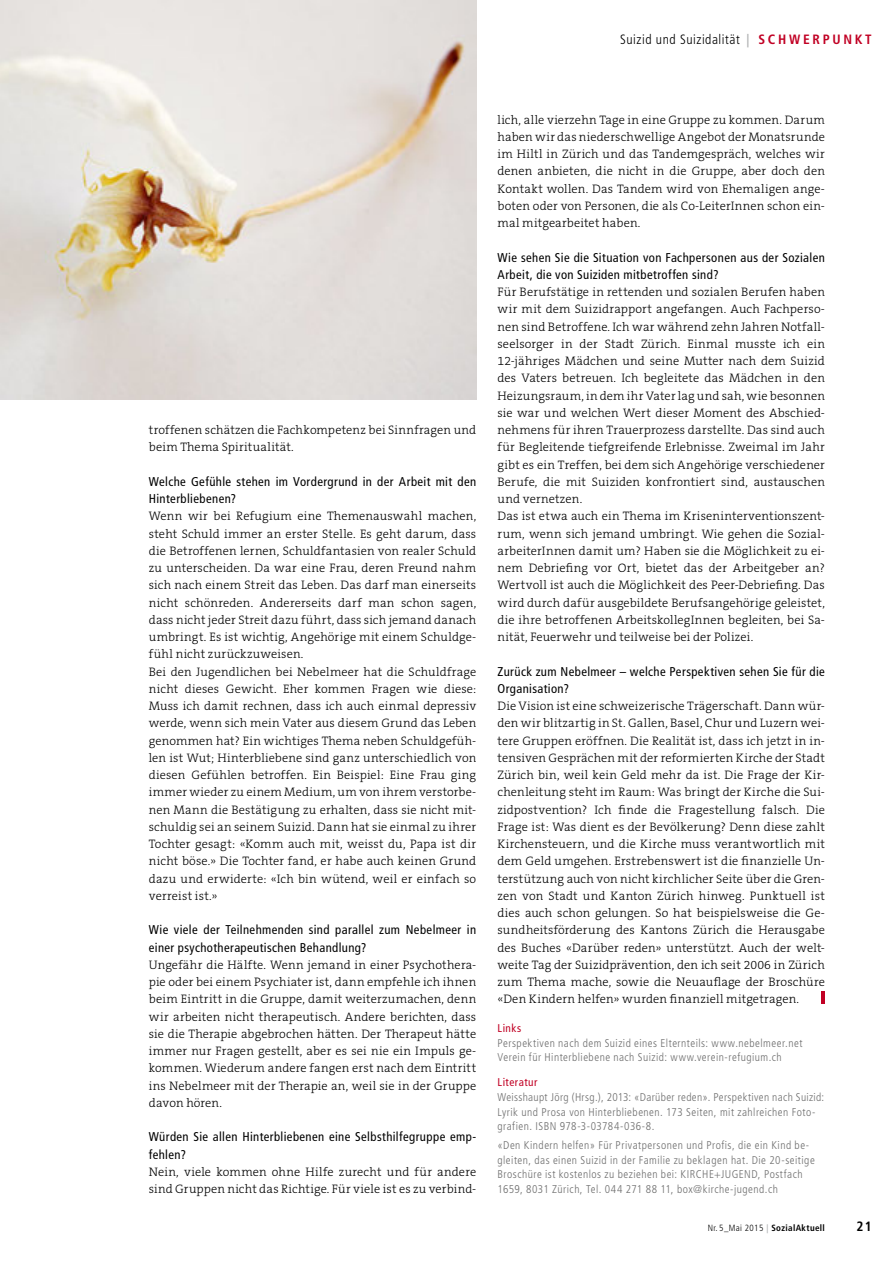
<style>
.page{position:relative;width:893px;height:1263px;background:#fff}
.page>*{position:absolute;margin:0;border:0;box-sizing:border-box;transform-origin:0 0}
.t1{font:300 condensed 13.5px "Frutiger";letter-spacing:.04em;color:#000}
.t2{font:700 condensed 13.5px "Frutiger";color:#000}
.t3{font:condensed 12.75px/17.2px "Frutiger";letter-spacing:.03em;color:#000}
.t4{font:300 12.3px/17.2px "The Serif B3";letter-spacing:.01em;color:#000}
.t5{font:300 condensed 11.25px/14.7px "Frutiger";letter-spacing:.04em;color:#6e6e6e}
.t6{font:condensed 11.25px "Frutiger";letter-spacing:.045em;color:#c10024}
.t7{font:700 condensed 9px "Frutiger";letter-spacing:.04em;color:#000}
.s1{font-weight:700;color:#b1b2b3}
.s2{font-weight:700;color:#c10024}
.s3{font-weight:300}
.s4{color:#b1b2b3}
</style>
<div class="page">
<svg style="left:822px;top:991px;width:3px;height:12px"></svg>
<img style="left:0;top:0;width:476px;height:400px">
<p class="t1" style="left:620px;top:32px;width:253px">Suizid und Suizidalität <span class="s1">|</span> <span class="s2">S C H W E R P U N K T</span></p>
<p class="t4" style="left:149px;top:422px;width:329px">troffenen schätzen die Fachkompetenz bei Sinnfragen und beim Thema Spiritualität.</p>
<p class="t3" style="left:149px;top:473px;width:329px">Welche Gefühle stehen im Vordergrund in der Arbeit mit den<br>Hinterbliebenen?</p>
<p class="t4" style="left:149px;top:508px;width:329px">Wenn wir bei Refugium eine Themenauswahl machen, steht Schuld immer an erster Stelle. Es geht darum, dass die Betroffenen lernen, Schuldfantasien von realer Schuld zu unterscheiden. Da war eine Frau, deren Freund nahm sich nach einem Streit das Leben. Das darf man einerseits nicht schönreden. Andererseits darf man schon sagen, dass nicht jeder Streit dazu führt, dass sich jemand danach umbringt. Es ist wichtig, Angehörige mit einem Schuldge&shy;fühl nicht zurückzuweisen.<br>Bei den Jugendlichen bei Nebelmeer hat die Schuldfrage nicht dieses Gewicht. Eher kommen Fragen wie diese:<br>Muss ich damit rechnen, dass ich auch einmal depressiv werde, wenn sich mein Vater aus diesem Grund das Leben genommen hat? Ein wichtiges Thema neben Schuldgefüh&shy;len ist Wut; Hinterbliebene sind ganz unterschiedlich von diesen Gefühlen betroffen. Ein Beispiel: Eine Frau ging immer wieder zu einem Medium, um von ihrem verstorbe&shy;nen Mann die Bestätigung zu erhalten, dass sie nicht mit&shy;schuldig sei an seinem Suizid. Dann hat sie einmal zu ihrer Tochter gesagt: «Komm auch mit, weisst du, Papa ist dir nicht böse.» Die Tochter fand, er habe auch keinen Grund dazu und erwiderte: «Ich bin wütend, weil er einfach so verreist ist.»</p>
<p class="t3" style="left:149px;top:921px;width:329px">Wie viele der Teilnehmenden sind parallel zum Nebelmeer in einer psychotherapeutischen Behandlung?</p>
<p class="t4" style="left:149px;top:957px;width:329px;text-align:justify">Ungefähr die Hälfte. Wenn jemand in einer Psychothera&shy;pie oder bei einem Psychiater ist, dann empfehle ich ihnen beim Eintritt in die Gruppe, damit weiterzumachen, denn wir arbeiten nicht therapeutisch. Andere berichten, dass sie die Therapie abgebrochen hätten. Der Therapeut hätte immer nur Fragen gestellt, aber es sei nie ein Impuls ge&shy;kommen. Wiederum andere fangen erst nach dem Eintritt ins Nebelmeer mit der Therapie an, weil sie in der Gruppe davon hören.</p>
<p class="t3" style="left:149px;top:1128px;width:329px">Würden Sie allen Hinterbliebenen eine Selbsthilfegruppe emp&shy;fehlen?</p>
<p class="t4" style="left:149px;top:1164px;width:329px">Nein, viele kommen ohne Hilfe zurecht und für andere sind Gruppen nicht das Richtige. Für viele ist es zu verbind-</p>
<p class="t4" style="left:497px;top:111px;width:329px;text-align:justify">lich, alle vierzehn Tage in eine Gruppe zu kommen. Darum haben wir das niederschwellige Angebot der Monatsrunde im Hiltl in Zürich und das Tandemgespräch, welches wir denen anbieten, die nicht in die Gruppe, aber doch den Kontakt wollen. Das Tandem wird von Ehemaligen ange&shy;boten oder von Personen, die als Co-LeiterInnen schon ein&shy;mal mitgearbeitet haben.</p>
<p class="t3" style="left:497px;top:249px;width:329px">Wie sehen Sie die Situation von Fachpersonen aus der Sozialen<br>Arbeit, die von Suiziden mitbetroffen sind?</p>
<p class="t4" style="left:497px;top:284px;width:329px">Für Berufstätige in rettenden und sozialen Berufen haben wir mit dem Suizidrapport angefangen. Auch Fachperso&shy;nen sind Betroffene. Ich war während zehn Jahren Notfall&shy;seelsorger in der Stadt Zürich. Einmal musste ich ein 12-jähriges Mädchen und seine Mutter nach dem Suizid des Vaters betreuen. Ich begleitete das Mädchen in den Heizungsraum, in dem ihr Vater lag und sah, wie besonnen sie war und welchen Wert dieser Moment des Abschied&shy;nehmens für ihren Trauerprozess darstellte. Das sind auch für Begleitende tiefgreifende Erlebnisse. Zweimal im Jahr gibt es ein Treffen, bei dem sich Angehörige verschiedener Berufe, die mit Suiziden konfrontiert sind, austauschen und vernetzen.<br>Das ist etwa auch ein Thema im Kriseninterventionszent&shy;rum, wenn sich jemand umbringt. Wie gehen die Sozial&shy;arbeiterInnen damit um? Haben sie die Möglichkeit zu ei&shy;nem Debriefing vor Ort, bietet das der Arbeitgeber an?<br>Wertvoll ist auch die Möglichkeit des Peer-Debriefing. Das wird durch dafür ausgebildete Berufsangehörige geleistet, die ihre betroffenen ArbeitskollegInnen begleiten, bei Sa&shy;nität, Feuerwehr und teilweise bei der Polizei.</p>
<p class="t3" style="left:497px;top:663px;width:329px">Zurück zum Nebelmeer – welche Perspektiven sehen Sie für die<br>Organisation?</p>
<p class="t4" style="left:497px;top:698px;width:329px;text-align:justify">Die Vision ist eine schweizerische Trägerschaft. Dann wür&shy;den wir blitzartig in St. Gallen, Basel, Chur und Luzern wei&shy;tere Gruppen eröffnen. Die Realität ist, dass ich jetzt in in&shy;tensiven Gesprächen mit der reformierten Kirche der Stadt Zürich bin, weil kein Geld mehr da ist. Die Frage der Kir&shy;chenleitung steht im Raum: Was bringt der Kirche die Sui&shy;zidpostvention? Ich finde die Fragestellung falsch. Die Frage ist: Was dient es der Bevölkerung? Denn diese zahlt Kirchensteuern, und die Kirche muss verantwortlich mit dem Geld umgehen. Erstrebenswert ist die finanzielle Un&shy;terstützung auch von nicht kirchlicher Seite über die Gren&shy;zen von Stadt und Kanton Zürich hinweg. Punktuell ist dies auch schon gelungen. So hat beispielsweise die Ge&shy;sundheitsförderung des Kantons Zürich die Herausgabe des Buches «Darüber reden» unterstützt. Auch der welt&shy;weite Tag der Suizidprävention, den ich seit 2006 in Zürich zum Thema mache, sowie die Neuauflage der Broschüre «Den Kindern helfen» wurden finanziell mitgetragen.</p>
<p class="t6" style="left:497px;top:1021px;width:25px">Links</p>
<p class="t5" style="left:497px;top:1035px;width:306px">Perspektiven nach dem Suizid eines Elternteils: www.nebelmeer.net<br>Verein für Hinterbliebene nach Suizid: www.verein-refugium.ch</p>
<p class="t6" style="left:497px;top:1076px;width:42px">Literatur</p>
<p class="t5" style="left:497px;top:1090px;width:328px">Weisshaupt Jörg (Hrsg.), 2013: «Darüber reden». Perspektiven nach Suizid:<br>Lyrik und Prosa von Hinterbliebenen. 173 Seiten, mit zahlreichen Foto&shy;grafien. ISBN 978-3-03784-036-8.</p>
<p class="t5" style="left:497px;top:1138px;width:319px">«Den Kindern helfen» Für Privatpersonen und Profis, die ein Kind be&shy;gleiten, das einen Suizid in der Familie zu beklagen hat. Die 20-seitige Broschüre ist kostenlos zu beziehen bei: KIRCHE+JUGEND, Postfach 1659, 8031 Zürich, Tel. 044 271 88 11, box@kirche-jugend.ch</p>
<p class="t7" style="left:708px;top:1222px;width:119px"><span class="s3">Nr. 5_Mai 2015</span> <span class="s4">|</span> SozialAktuell</p>
<p class="t2" style="left:856px;top:1218px;width:17px">21</p>
</div>
